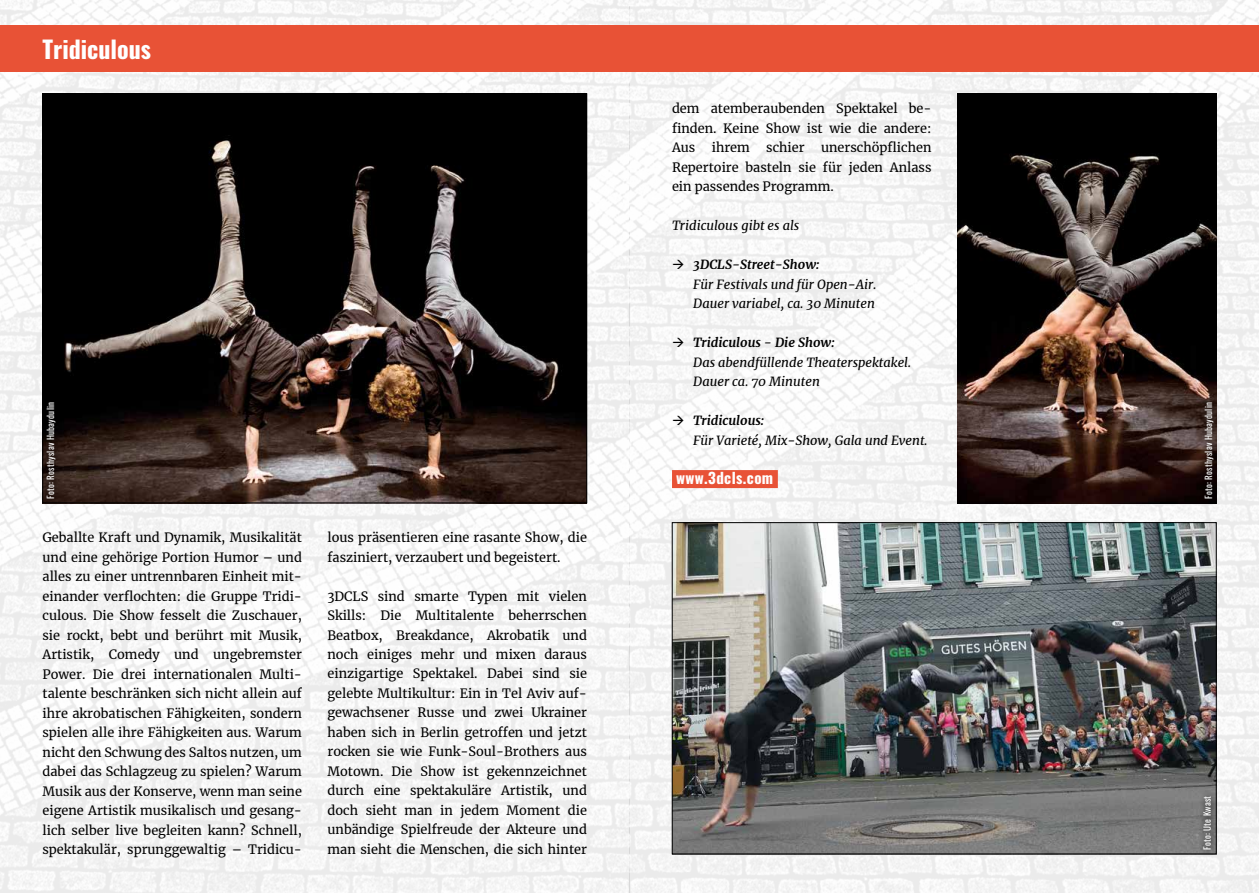
<style>
.page{position:relative;width:1259px;height:893px;background:#fff}
.page>*{position:absolute;margin:0;border:0;box-sizing:border-box;transform-origin:0 0}
.t1{font:24px "Oswald";color:#fff}
.t2{font:15px "Oswald";letter-spacing:.025em;color:#fff}
.t3{font:12.75px/19.5px "Merriweather";color:#000;text-align:justify}
.t4{font:italic 12.75px/19.5px "Merriweather";color:#000}
.t5{font:9px "Oswald";letter-spacing:.025em;color:#fff}
.s1{font-weight:700}
</style>
<div class="page">
<img style="left:0;top:0;width:1259px;height:893px">
<div style="left:0;top:26px;width:629px;height:46px;background:#e85236"></div>
<div style="left:629px;top:26px;width:630px;height:46px;background:#e85236"></div>
<div style="left:672px;top:470px;width:106px;height:18px;background:#e85236"></div>
<img style="left:674px;top:524px;width:540px;height:328px">
<div style="left:1196px;top:789px;width:22px;height:68px;background:#000;opacity:.9"></div>
<img style="left:45px;top:96px;width:540px;height:405px">
<div style="left:39px;top:395px;width:23px;height:111px;background:#000;opacity:.9"></div>
<img style="left:957px;top:94px;width:259px;height:409px">
<div style="left:1197px;top:395px;width:23px;height:111px;background:#000;opacity:.9"></div>
<h1 class="t1" style="left:43px;top:27px;width:110px">Tridiculous</h1>
<p class="t3" style="left:672px;top:98px;width:261px">dem atemberaubenden Spektakel be&shy;finden. Keine Show ist wie die andere:<br>Aus</p>
<p class="t3" style="left:672px;top:137px;width:261px;text-indent:149px">unerschöpflichen Repertoire basteln sie für jeden Anlass ein passendes Programm.</p>
<p class="t4" style="left:672px;top:215px;width:129px">Tridiculous gibt es als</p>
<p class="t4" style="left:693px;top:254px;width:185px;text-indent:-21px">→ <span class="s1">3DCLS-Street-Show:<br></span>Für Festivals und für Open-Air.<br>Dauer variabel, ca. 30 Minuten</p>
<p class="t4" style="left:693px;top:332px;width:219px;text-indent:-21px">→ <span class="s1">Tridiculous - Die Show:<br></span>Das abendfüllende Theaterspektakel.<br>Dauer ca. 70 Minuten</p>
<p class="t4" style="left:693px;top:410px;width:236px;text-indent:-21px">→ <span class="s1">Tridiculous:<br></span>Für Varieté, Mix-Show, Gala und Event.</p>
<p class="t2" style="left:676px;top:464px;width:98px">www.3dcls.com</p>
<p class="t3" style="left:712px;top:137px;width:40px">ihrem</p>
<p class="t3" style="left:766px;top:137px;width:40px">schier</p>
<p class="t5" style="left:42px;top:499px;width:98px;rotate:-90deg">Foto: Rosthyslav Hubaydulin</p>
<p class="t5" style="left:1200px;top:499px;width:98px;rotate:-90deg">Foto: Rosthyslav Hubaydulin</p>
<p class="t3" style="left:43px;top:527px;width:261px">Geballte Kraft und Dynamik, Musikalität und eine gehörige Portion Humor – und alles zu einer untrennbaren Einheit mit&shy;einander verflochten: die Gruppe Tridi&shy;culous. Die Show fesselt die Zuschauer, sie rockt, bebt und berührt mit Musik, Artistik, Comedy und ungebremster Power. Die drei internationalen Multi&shy;talente beschränken sich nicht allein auf ihre akrobatischen Fähigkeiten, sondern spielen alle ihre Fähigkeiten aus. Warum nicht den Schwung des Saltos nutzen, um dabei das Schlagzeug zu spielen? Warum Musik aus der Konserve, wenn man seine eigene Artistik musikalisch und gesang&shy;lich selber live begleiten kann? Schnell, spektakulär, sprunggewaltig – Tridicu-</p>
<p class="t3" style="left:327px;top:527px;width:261px">lous präsentieren eine rasante Show, die fasziniert, verzaubert und begeistert.</p>
<p class="t3" style="left:327px;top:586px;width:261px">3DCLS sind smarte Typen mit vielen Skills: Die Multitalente beherrschen Beatbox, Breakdance, Akrobatik und noch einiges mehr und mixen daraus einzigartige Spektakel. Dabei sind sie gelebte Multikultur: Ein in Tel Aviv auf&shy;gewachsener Russe und zwei Ukrainer haben sich in Berlin getroffen und jetzt rocken sie wie Funk-Soul-Brothers aus Motown. Die Show ist gekennzeichnet durch eine spektakuläre Artistik, und doch sieht man in jedem Moment die unbändige Spielfreude der Akteure und man sieht die Menschen, die sich hinter</p>
<p class="t5" style="left:1199px;top:850px;width:56px;rotate:-90deg">Foto: Ute Kwast</p>
</div>
